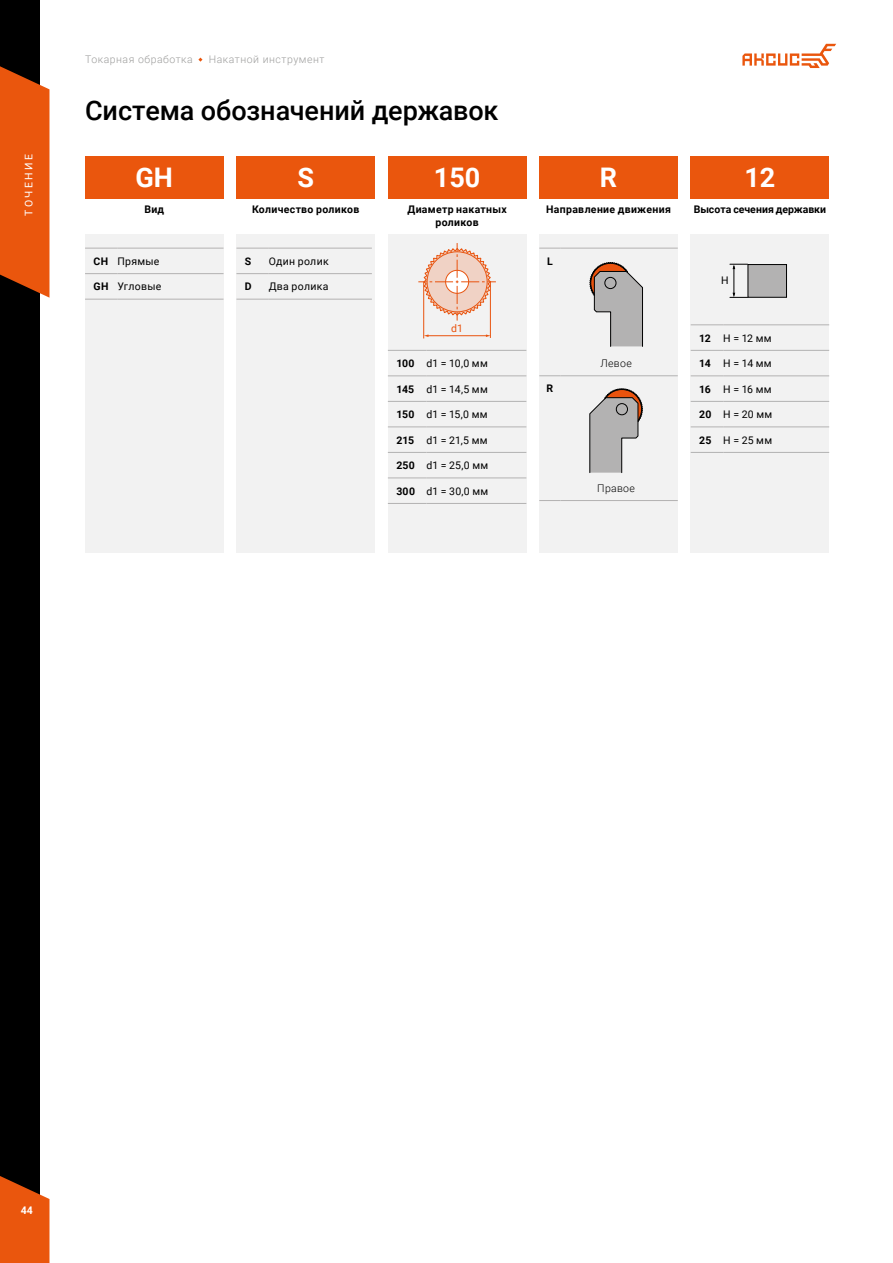
<style>
.page{position:relative;width:893px;height:1263px;background:#fff}
.page>*{position:absolute;margin:0;border:0;box-sizing:border-box;transform-origin:0 0}
.t1{font:500 27px "Roboto";letter-spacing:-.005em;color:#000}
.t2{font:700 27px "Roboto";color:#fff}
.t3{font:10.5px "Roboto";letter-spacing:.03em;color:#000}
.t4{font:700 10.5px/12.6px "Roboto";letter-spacing:.03em;color:#000;text-align:center}
.t5{font:300 10.5px "Roboto";letter-spacing:.05em;color:#9d9d9c}
.t6{font:700 10.5px "Roboto";color:#000}
.t7{font:300 10.5px "Roboto";letter-spacing:.035em;color:#000}
.t8{font:10.5px "Roboto";letter-spacing:.235em;color:#fff}
.t9{font:700 10.5px "Roboto";color:#fff}
.t10{font:10.5px "Roboto";color:#e9530e}
.s1{font-weight:700}
</style>
<div class="page">
<div style="left:0;top:0;width:40px;height:1263px;background:#000"></div>
<svg style="left:0;top:1176px;width:49px;height:87px;background:#d65516"></svg>
<svg style="left:0;top:66px;width:49px;height:232px;background:#d65110"></svg>
<svg style="left:742px;top:43px;width:94px;height:25px"></svg>
<div style="left:85px;top:156px;width:139px;height:42px;background:#ea560d"></div>
<div style="left:236px;top:156px;width:139px;height:42px;background:#ea560d"></div>
<div style="left:388px;top:156px;width:138px;height:42px;background:#ea560d"></div>
<div style="left:539px;top:156px;width:139px;height:42px;background:#ea560d"></div>
<div style="left:85px;top:235px;width:139px;height:318px;background:#f2f2f2"></div>
<div style="left:236px;top:235px;width:139px;height:318px;background:#f2f2f2"></div>
<div style="left:388px;top:235px;width:138px;height:318px;background:#f2f2f2"></div>
<div style="left:691px;top:235px;width:138px;height:318px;background:#f2f2f2"></div>
<div style="left:539px;top:235px;width:139px;height:318px;background:#f2f2f2"></div>
<div style="left:691px;top:156px;width:138px;height:42px;background:#ea560d"></div>
<hr style="left:388px;top:375px;width:38px;height:1px;background:#b3b2b2">
<hr style="left:426px;top:375px;width:100px;height:1px;background:#b3b2b2">
<hr style="left:388px;top:350px;width:38px;height:1px;background:#b3b2b2">
<hr style="left:426px;top:350px;width:100px;height:1px;background:#b3b2b2">
<hr style="left:388px;top:401px;width:38px;height:1px;background:#b3b2b2">
<hr style="left:426px;top:401px;width:100px;height:1px;background:#b3b2b2">
<hr style="left:388px;top:426px;width:38px;height:1px;background:#b3b2b2">
<hr style="left:426px;top:426px;width:100px;height:1px;background:#b3b2b2">
<hr style="left:388px;top:452px;width:38px;height:1px;background:#b3b2b2">
<hr style="left:426px;top:452px;width:100px;height:1px;background:#b3b2b2">
<hr style="left:388px;top:477px;width:38px;height:1px;background:#b3b2b2">
<hr style="left:426px;top:477px;width:100px;height:1px;background:#b3b2b2">
<hr style="left:388px;top:503px;width:38px;height:1px;background:#b3b2b2">
<hr style="left:426px;top:503px;width:100px;height:1px;background:#b3b2b2">
<hr style="left:691px;top:350px;width:32px;height:1px;background:#b3b2b2">
<hr style="left:723px;top:350px;width:106px;height:1px;background:#b3b2b2">
<hr style="left:691px;top:324px;width:32px;height:1px;background:#b3b2b2">
<hr style="left:723px;top:324px;width:106px;height:1px;background:#b3b2b2">
<hr style="left:691px;top:375px;width:32px;height:1px;background:#b3b2b2">
<hr style="left:723px;top:375px;width:106px;height:1px;background:#b3b2b2">
<hr style="left:691px;top:401px;width:32px;height:1px;background:#b3b2b2">
<hr style="left:723px;top:401px;width:106px;height:1px;background:#b3b2b2">
<hr style="left:691px;top:426px;width:32px;height:1px;background:#b3b2b2">
<hr style="left:723px;top:426px;width:106px;height:1px;background:#b3b2b2">
<hr style="left:691px;top:452px;width:32px;height:1px;background:#b3b2b2">
<hr style="left:723px;top:452px;width:106px;height:1px;background:#b3b2b2">
<hr style="left:85px;top:273px;width:32px;height:1px;background:#b3b2b2">
<hr style="left:117px;top:273px;width:107px;height:1px;background:#b3b2b2">
<hr style="left:85px;top:248px;width:32px;height:1px;background:#b3b2b2">
<hr style="left:117px;top:248px;width:107px;height:1px;background:#b3b2b2">
<hr style="left:85px;top:299px;width:32px;height:1px;background:#b3b2b2">
<hr style="left:117px;top:299px;width:107px;height:1px;background:#b3b2b2">
<hr style="left:236px;top:273px;width:33px;height:1px;background:#b3b2b2">
<hr style="left:269px;top:273px;width:103px;height:1px;background:#b3b2b2">
<hr style="left:236px;top:248px;width:33px;height:1px;background:#b3b2b2">
<hr style="left:269px;top:248px;width:103px;height:1px;background:#b3b2b2">
<hr style="left:236px;top:299px;width:33px;height:1px;background:#b3b2b2">
<hr style="left:269px;top:299px;width:103px;height:1px;background:#b3b2b2">
<svg style="left:539px;top:375px;width:22px;height:1px"></svg>
<hr style="left:561px;top:375px;width:117px;height:1px;background:#b3b2b2">
<svg style="left:539px;top:500px;width:22px;height:1px"></svg>
<hr style="left:561px;top:500px;width:117px;height:1px;background:#b3b2b2">
<svg style="left:539px;top:248px;width:22px;height:1px"></svg>
<hr style="left:561px;top:248px;width:117px;height:1px;background:#b3b2b2">
<svg style="left:589px;top:262px;width:54px;height:85px"></svg>
<svg style="left:589px;top:388px;width:54px;height:85px"></svg>
<hr style="left:428px;top:335px;width:59px;height:1px;background:#e9530e">
<hr style="left:490px;top:282px;width:1px;height:56px;background:#e9530e">
<hr style="left:423px;top:282px;width:1px;height:56px;background:#e9530e">
<svg style="left:418px;top:243px;width:78px;height:78px"></svg>
<div style="left:748px;top:265px;width:38px;height:32px;background:#b3b2b2"></div>
<div style="left:748px;top:264px;width:39px;height:34px;border:1px solid #000"></div>
<svg style="left:730px;top:264px;width:17px;height:34px"></svg>
<p class="t8" style="left:21px;top:216px;width:64px;rotate:-90deg">ТОЧЕНИЕ</p>
<p class="t5" style="left:85px;top:52px;width:109px">Токарная обработка</p>
<p class="t5" style="left:209px;top:52px;width:117px">Накатной инструмент</p>
<h1 class="t1" style="left:85px;top:92px;width:415px">Система обозначений державок</h1>
<h1 class="t2" style="left:136px;top:159px;width:39px">GH</h1>
<h1 class="t2" style="left:297px;top:159px;width:18px">S</h1>
<h1 class="t2" style="left:434px;top:159px;width:48px">150</h1>
<h1 class="t2" style="left:600px;top:159px;width:19px">R</h1>
<p class="t4" style="left:144px;top:203px;width:21px">Вид</p>
<p class="t4" style="left:252px;top:203px;width:109px">Количество роликов</p>
<p class="t4" style="left:407px;top:203px;width:101px">Диаметр накатных роликов</p>
<p class="t4" style="left:546px;top:203px;width:126px">Направление движения</p>
<p class="t3" style="left:94px;top:254px;width:67px"><span class="s1">CH</span> Прямые</p>
<p class="t3" style="left:94px;top:279px;width:69px"><span class="s1">GH</span> Угловые</p>
<p class="t4" style="left:245px;top:254px;width:8px">S</p>
<p class="t3" style="left:269px;top:254px;width:61px">Один ролик</p>
<p class="t4" style="left:245px;top:280px;width:8px">D</p>
<p class="t3" style="left:269px;top:279px;width:61px">Два ролика</p>
<p class="t10" style="left:451px;top:321px;width:13px">d1</p>
<p class="t3" style="left:396px;top:356px;width:93px"><span class="s1">100</span> d1 = 10,0 мм</p>
<p class="t3" style="left:396px;top:381px;width:93px"><span class="s1">145</span> d1 = 14,5 мм</p>
<p class="t3" style="left:396px;top:407px;width:93px"><span class="s1">150</span> d1 = 15,0 мм</p>
<p class="t3" style="left:396px;top:432px;width:93px"><span class="s1">215</span> d1 = 21,5 мм</p>
<p class="t3" style="left:396px;top:458px;width:93px"><span class="s1">250</span> d1 = 25,0 мм</p>
<p class="t3" style="left:396px;top:483px;width:93px"><span class="s1">300</span> d1 = 30,0 мм</p>
<p class="t4" style="left:547px;top:254px;width:7px">L</p>
<p class="t4" style="left:547px;top:382px;width:8px">R</p>
<p class="t7" style="left:600px;top:356px;width:33px">Левое</p>
<p class="t7" style="left:597px;top:481px;width:39px">Правое</p>
<h1 class="t2" style="left:744px;top:159px;width:32px">12</h1>
<p class="t6" style="left:694px;top:202px;width:134px">Высота сечения державки</p>
<p class="t3" style="left:721px;top:273px;width:9px">H</p>
<p class="t3" style="left:699px;top:330px;width:74px"><span class="s1">12</span> H = 12 мм</p>
<p class="t3" style="left:699px;top:356px;width:74px"><span class="s1">14</span> H = 14 мм</p>
<p class="t3" style="left:699px;top:381px;width:74px"><span class="s1">16</span> H = 16 мм</p>
<p class="t3" style="left:699px;top:407px;width:75px"><span class="s1">20</span> H = 20 мм</p>
<p class="t3" style="left:699px;top:432px;width:74px"><span class="s1">25</span> H = 25 мм</p>
<p class="t9" style="left:21px;top:1203px;width:14px">44</p>
</div>
